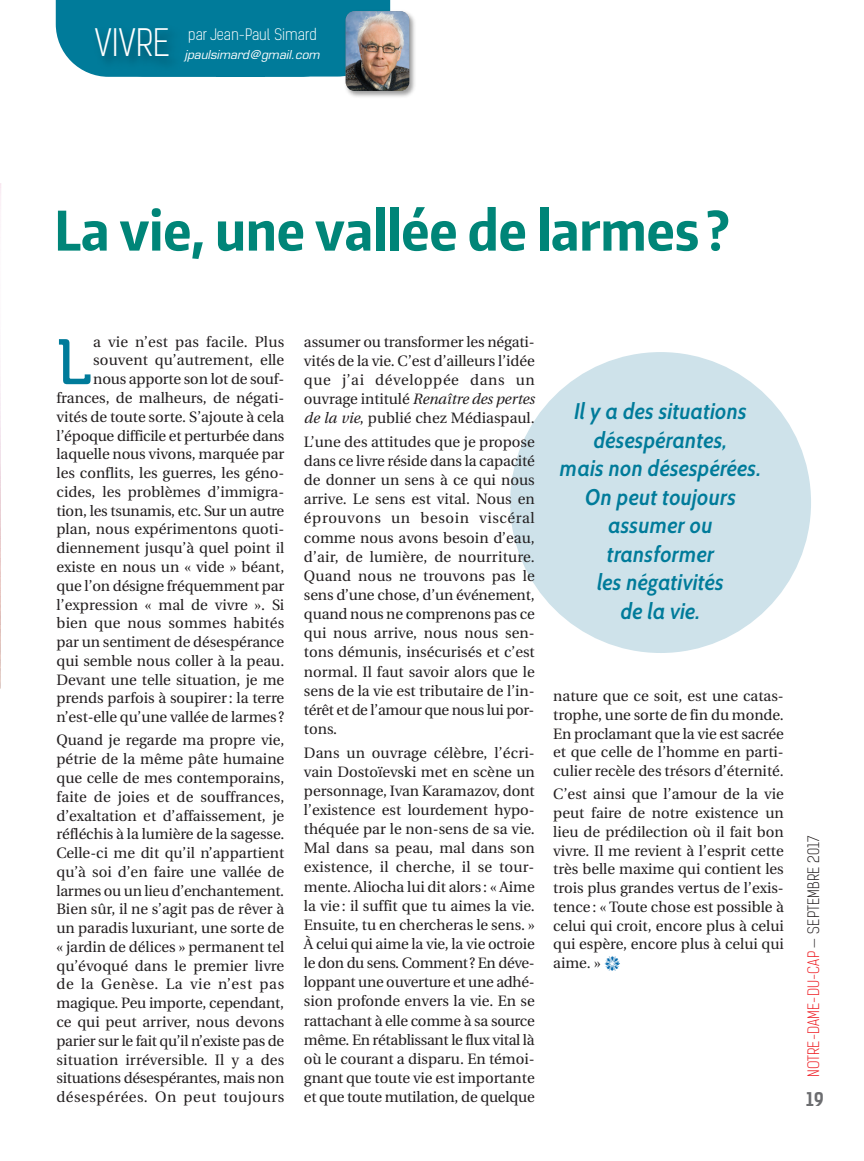
<style>
.page{position:relative;width:864px;height:1161px;background:#fff}
.page>*{position:absolute;margin:0;border:0;box-sizing:border-box;transform-origin:0 0}
.t1{font:63.75px "Museo 500";color:#007b9a}
.t2{font:700 54px "Encode Sans Condensed";color:#008578}
.t3{font:300 36px "Kelson Sans";color:#fff}
.t4{font:italic 600 22.65px/28.5px "Cabin";color:#007b9a;text-align:center;scale:.95 1}
.t5{font:700 18px "Kelson Sans";color:#6c6d70}
.t6{font:15px/18.8px "Utopia";color:#231f20;text-align:justify}
.t7{font:300 15px "Kelson Sans";letter-spacing:.01em;color:#ee1d23}
.t8{font:300 15px "Kelson Sans";color:#fff}
.t9{font:italic 12px "Eurostile";color:#fff}
.s1{font-style:italic}
.s2{color:#231f20}
</style>
<div class="page">
<div style="left:510px;top:352px;width:301px;height:301px;background:#cee2ea;border-radius:50%"></div>
<img style="left:0;top:183px;width:1px;height:506px">
<div style="left:56px;top:0;width:334px;height:77px;background:#007b9a"></div>
<div style="left:216px;top:0;width:48px;height:77px;background:#007b9a"></div>
<img style="left:76px;top:19px;width:125px;height:58px">
<img style="left:340px;top:7px;width:75px;height:90px">
<img style="left:346px;top:11px;width:63px;height:80px;border-radius:9px">
<h3 class="t3" style="left:95px;top:31px;width:76px">VIVRE</h3>
<p class="t8" style="left:188px;top:29px;width:130px">par Jean-Paul Simard</p>
<p class="t9" style="left:185px;top:50px;width:137px">jpaulsimard@gmail.com</p>
<h2 class="t2" style="left:54px;top:195px;width:677px">La vie, une vallée de larmes ?</h2>
<p class="t6" style="left:57px;top:333px;width:229px;text-align:right">a vie n’est pas facile. Plus souvent qu’autrement, elle<br>nous apporte son lot de souf&shy;frances, de malheurs, de négati&shy;vités de toute sorte. S’ajoute à cela l’époque difficile et perturbée dans laquelle nous vivons, marquée par les conflits, les guerres, les géno&shy;cides, les problèmes d’immigra&shy;tion, les tsunamis, etc. Sur un autre plan, nous expérimentons quoti&shy;diennement jusqu’à quel point il existe en nous un « vide » béant, que l’on désigne fréquemment par l’expression « mal de vivre ». Si bien que nous sommes habités par un sentiment de désespérance qui semble nous coller à la peau.<br>Devant une telle situation, je me prends parfois à soupirer: la terre n’est-elle qu’une vallée de larmes ?</p>
<p class="t6" style="left:56px;top:732px;width:229px">Quand je regarde ma propre vie, pétrie de la même pâte humaine que celle de mes contemporains, faite de joies et de souffrances, d’exaltation et d’affaissement, je réfléchis à la lumière de la sagesse.<br>Celle-ci me dit qu’il n’appartient qu’à soi d’en faire une vallée de larmes ou un lieu d’enchantement.<br>Bien sûr, il ne s’agit pas de rêver à un paradis luxuriant, une sorte de « jardin de délices » permanent tel qu’évoqué dans le premier livre de la Genèse. La vie n’est pas magique. Peu importe, cependant, ce qui peut arriver, nous devons parier sur le fait qu’il n’existe pas de situation irréversible. Il y a des situations désespérantes, mais non désespérées. On peut toujours</p>
<h1 class="t1" style="left:57px;top:339px;width:36px">L</h1>
<p class="t6" style="left:304px;top:333px;width:232px;line-height:19.2px">assumer ou transformer les négati&shy;vités de la vie. C’est d’ailleurs l’idée que j’ai développée dans un ouvrage intitulé <span class="s1">Renaître des pertes de la vie</span>, publié chez Médiaspaul.</p>
<p class="t6" style="left:304px;top:433px;width:232px;line-height:19.2px">L’une des attitudes que je propose dans ce livre réside dans la capacité de donner un sens à ce qui nous arrive. Le sens est vital. Nous en éprouvons un besoin viscéral comme nous avons besoin d’eau, d’air, de lumière, de nourriture.<br>Quand nous ne trouvons pas le sens d’une chose, d’un événement, quand nous ne comprenons pas ce qui nous arrive, nous nous sen&shy;tons démunis, insécurisés et c’est normal. Il faut savoir alors que le sens de la vie est tributaire de l’in&shy;térêt et de l’amour que nous lui por&shy;tons.</p>
<p class="t6" style="left:304px;top:744px;width:232px;line-height:19.2px">Dans un ouvrage célèbre, l’écri&shy;vain Dostoïevski met en scène un personnage, Ivan Karamazov, dont l’existence est lourdement hypo&shy;théquée par le non-sens de sa vie.<br>Mal dans sa peau, mal dans son existence, il cherche, il se tour&shy;mente. Aliocha lui dit alors : « Aime la vie: il suffit que tu aimes la vie.<br>Ensuite, tu en chercheras le sens. » À celui qui aime la vie, la vie octroie le don du sens. Comment? En déve&shy;loppant une ouverture et une adhé&shy;sion profonde envers la vie. En se rattachant à elle comme à sa source même. En rétablissant le flux vital là où le courant a disparu. En témoi&shy;gnant que toute vie est importante et que toute mutilation, de quelque</p>
<h3 class="t4" style="left:560px;top:397px;width:213px">Il y a des situations désespérantes,<br>mais non désespérées.<br>On peut toujours assumer ou transformer<br>les négativités<br>de la vie.</h3>
<p class="t6" style="left:553px;top:688px;width:232px">nature que ce soit, est une catas&shy;trophe, une sorte de fin du monde.<br>En proclamant que la vie est sacrée et que celle de l’homme en parti&shy;culier recèle des trésors d’éternité.</p>
<p class="t6" style="left:553px;top:786px;width:232px">C’est ainsi que l’amour de la vie peut faire de notre existence un lieu de prédilection où il fait bon vivre. Il me revient à l’esprit cette très belle maxime qui contient les trois plus grandes vertus de l’exis&shy;tence: « Toute chose est possible à celui qui croit, encore plus à celui qui espère, encore plus à celui qui aime. »</p>
<p class="t7" style="left:809px;top:1077px;width:243px;rotate:-90deg">NOTRE-DAME-DU-CAP <span class="s2">— SEPTEMBRE 2017</span></p>
<p class="t5" style="left:806px;top:1094px;width:19px">19</p>
</div>
